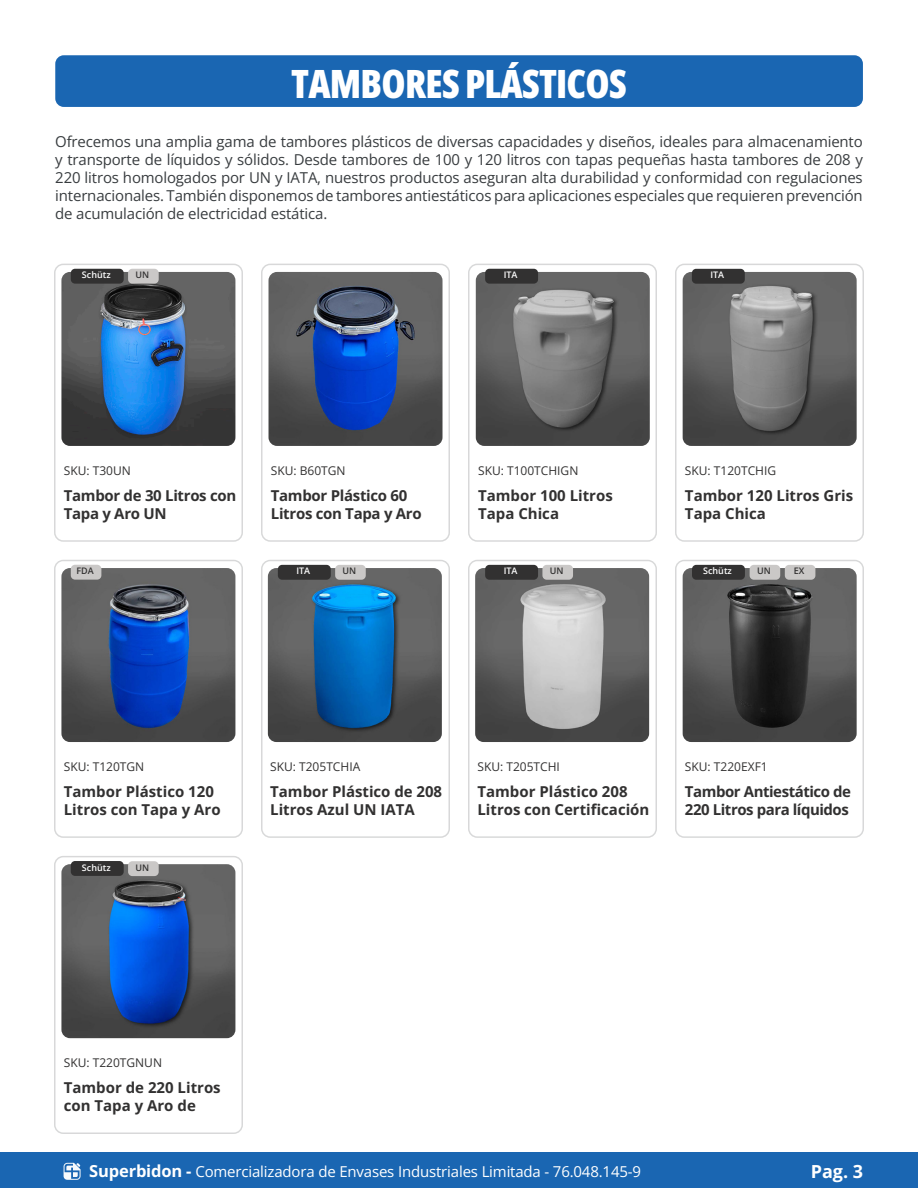
<style>
.page{position:relative;width:918px;height:1188px;background:#fff}
.page>*{position:absolute;margin:0;border:0;box-sizing:border-box;transform-origin:0 0}
.t1{font:800 39px "Open Sans Condensed";letter-spacing:-.02em;color:#fff}
.t2{font:700 18px "Open Sans";color:#fff}
.t3{font:15px/18px "Open Sans";letter-spacing:-.01em;color:#383c3f;text-align:justify}
.t4{font:700 15px/18px "Open Sans";color:#323131}
.t5{font:15px "Open Sans";letter-spacing:-.01em;color:#fff}
.t6{font:700 15px/18px "Open Sans";letter-spacing:-.02em;color:#323131}
.t7{font:700 15px/18px "Open Sans";letter-spacing:-.03em;color:#323131}
.t8{font:12px "Open Sans";color:#323131}
.t9{font:600 9px "Open Sans";color:#fff}
.t10{font:600 9px "Open Sans";color:#323131}
.s1{font-weight:700;font-size:16.5px}
</style>
<div class="page">
<div style="left:261px;top:264px;width:189px;height:278px;border:2px solid #393d3f;border-radius:9px"></div>
<div style="left:0;top:1153px;width:918px;height:35px;background:#1a66b2"></div>
<svg style="left:64px;top:1163px;width:16px;height:17px"></svg>
<div style="left:55px;top:55px;width:808px;height:52px;background:#1a66b2;border-radius:9px"></div>
<div style="left:675px;top:560px;width:189px;height:278px;border:2px solid #393d3f;border-radius:9px"></div>
<div style="left:468px;top:560px;width:189px;height:278px;border:2px solid #393d3f;border-radius:9px"></div>
<div style="left:675px;top:264px;width:189px;height:278px;border:2px solid #393d3f;border-radius:9px"></div>
<div style="left:54px;top:264px;width:189px;height:278px;border:2px solid #393d3f;border-radius:9px"></div>
<img style="left:61px;top:272px;width:174px;height:174px">
<img style="left:269px;top:272px;width:174px;height:174px">
<div style="left:468px;top:264px;width:189px;height:278px;border:2px solid #393d3f;border-radius:9px"></div>
<img style="left:476px;top:272px;width:174px;height:174px">
<img style="left:683px;top:272px;width:174px;height:174px">
<div style="left:54px;top:560px;width:189px;height:278px;border:2px solid #393d3f;border-radius:9px"></div>
<img style="left:61px;top:568px;width:174px;height:174px">
<img style="left:683px;top:568px;width:174px;height:174px">
<div style="left:261px;top:560px;width:189px;height:278px;border:2px solid #393d3f;border-radius:9px"></div>
<img style="left:268px;top:568px;width:174px;height:174px">
<img style="left:475px;top:568px;width:174px;height:174px">
<div style="left:54px;top:856px;width:189px;height:278px;border:2px solid #393d3f;border-radius:9px"></div>
<img style="left:61px;top:864px;width:174px;height:174px">
<div style="left:71px;top:269px;width:53px;height:15px;background:#323131;border-radius:4px"></div>
<div style="left:128px;top:269px;width:31px;height:15px;background:#cac8c7;border-radius:4px"></div>
<div style="left:71px;top:565px;width:30px;height:15px;background:#cac8c7;border-radius:4px"></div>
<div style="left:485px;top:269px;width:53px;height:15px;background:#323131;border-radius:4px"></div>
<div style="left:692px;top:269px;width:53px;height:15px;background:#323131;border-radius:4px"></div>
<div style="left:278px;top:565px;width:53px;height:15px;background:#323131;border-radius:4px"></div>
<div style="left:335px;top:565px;width:31px;height:15px;background:#cac8c7;border-radius:4px"></div>
<div style="left:485px;top:565px;width:53px;height:15px;background:#323131;border-radius:4px"></div>
<div style="left:542px;top:565px;width:31px;height:15px;background:#cac8c7;border-radius:4px"></div>
<div style="left:692px;top:565px;width:53px;height:15px;background:#323131;border-radius:4px"></div>
<div style="left:750px;top:565px;width:30px;height:15px;background:#cac8c7;border-radius:4px"></div>
<div style="left:785px;top:565px;width:30px;height:15px;background:#cac8c7;border-radius:4px"></div>
<div style="left:71px;top:861px;width:53px;height:15px;background:#323131;border-radius:4px"></div>
<div style="left:128px;top:861px;width:31px;height:15px;background:#cac8c7;border-radius:4px"></div>
<p class="t1" style="left:291px;top:54px;width:337px">TAMBORES PLÁSTICOS</p>
<p class="t3" style="left:55px;top:133px;width:809px">Ofrecemos una amplia gama de tambores plásticos de diversas capacidades y diseños, ideales para almacenamiento y transporte de líquidos y sólidos. Desde tambores de 100 y 120 litros con tapas pequeñas hasta tambores de 208 y 220 litros homologados por UN y IATA, nuestros productos aseguran alta durabilidad y conformidad con regulaciones internacionales. También disponemos de tambores antiestáticos para aplicaciones especiales que requieren prevención de acumulación de electricidad estática.</p>
<p class="t9" style="left:82px;top:269px;width:30px">Schütz</p>
<p class="t10" style="left:135px;top:269px;width:15px">UN</p>
<p class="t9" style="left:504px;top:269px;width:15px">ITA</p>
<p class="t9" style="left:710px;top:269px;width:15px">ITA</p>
<p class="t8" style="left:64px;top:462px;width:69px">SKU: T30UN</p>
<p class="t6" style="left:64px;top:486px;width:174px">Tambor de 30 Litros con<br>Tapa y Aro UN</p>
<p class="t10" style="left:76px;top:565px;width:19px">FDA</p>
<p class="t8" style="left:271px;top:462px;width:76px">SKU: B60TGN</p>
<p class="t6" style="left:271px;top:486px;width:152px">Tambor Plástico 60<br>Litros con Tapa y Aro</p>
<p class="t8" style="left:478px;top:462px;width:102px">SKU: T100TCHIGN</p>
<p class="t4" style="left:478px;top:486px;width:136px">Tambor 100 Litros<br>Tapa Chica</p>
<p class="t8" style="left:685px;top:462px;width:93px">SKU: T120TCHIG</p>
<p class="t4" style="left:685px;top:486px;width:170px">Tambor 120 Litros Gris<br>Tapa Chica</p>
<p class="t9" style="left:296px;top:565px;width:15px">ITA</p>
<p class="t10" style="left:343px;top:565px;width:15px">UN</p>
<p class="t9" style="left:504px;top:565px;width:15px">ITA</p>
<p class="t10" style="left:550px;top:565px;width:15px">UN</p>
<p class="t9" style="left:703px;top:565px;width:30px">Schütz</p>
<p class="t10" style="left:757px;top:565px;width:15px">UN</p>
<p class="t10" style="left:794px;top:565px;width:12px">EX</p>
<p class="t8" style="left:64px;top:759px;width:82px">SKU: T120TGN</p>
<p class="t4" style="left:64px;top:782px;width:158px">Tambor Plástico 120<br>Litros con Tapa y Aro</p>
<p class="t9" style="left:82px;top:861px;width:30px">Schütz</p>
<p class="t10" style="left:135px;top:861px;width:15px">UN</p>
<p class="t8" style="left:270px;top:759px;width:92px">SKU: T205TCHIA</p>
<p class="t4" style="left:270px;top:782px;width:173px">Tambor Plástico de 208<br>Litros Azul UN IATA</p>
<p class="t8" style="left:477px;top:759px;width:84px">SKU: T205TCHI</p>
<p class="t4" style="left:477px;top:782px;width:173px">Tambor Plástico 208<br>Litros con Certificación</p>
<p class="t8" style="left:685px;top:759px;width:84px">SKU: T220EXF1</p>
<p class="t7" style="left:685px;top:782px;width:168px">Tambor Antiestático de<br>220 Litros para líquidos</p>
<p class="t8" style="left:64px;top:1055px;width:100px">SKU: T220TGNUN</p>
<p class="t4" style="left:64px;top:1078px;width:158px">Tambor de 220 Litros con Tapa y Aro de</p>
<p class="t5" style="left:89px;top:1161px;width:553px"><span class="s1">Superbidon -</span> Comercializadora de Envases Industriales Limitada - 76.048.145-9</p>
<p class="t2" style="left:811px;top:1159px;width:54px">Pag. 3</p>
</div>
